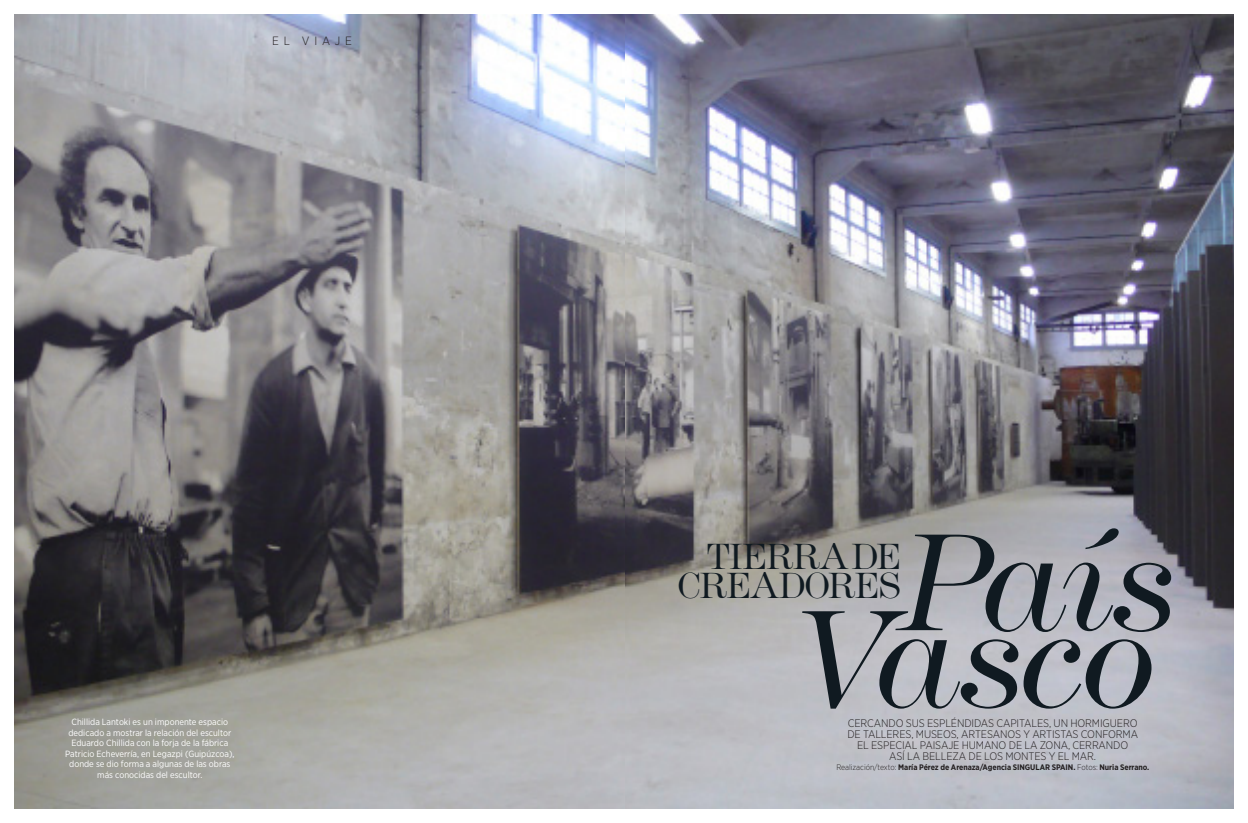
<style>
.page{position:relative;width:1248px;height:823px;background:#fff}
.page>*{position:absolute;margin:0;border:0;box-sizing:border-box;transform-origin:0 0}
.NE_TITULO-GRANDE-Mod{font:italic 300 143px "Modern No 216 EF";letter-spacing:-.03em;color:#101a21}
.NE_TITULO-GRANDE-Mod-2{font:300 37.7px/28.4px "Modern No 216 EF";letter-spacing:-.055em;color:#101a21;text-align:right}
.NE_ENTRADILLA-Modern{font:300 12px "Gotham Narrow";letter-spacing:.4em;color:#231f20}
.NE_FIRMA_REPOR{font:300 11px/11px "Gotham Narrow";letter-spacing:-.01em;color:#231f20;text-align:center}
.NE_TITULO-RECUADRO-G{font:9px/10.5px "Gotham Narrow";color:#fff;text-align:center}
.NE_FIRMA_REPOR-2{font:700 8px "Gotham Narrow";letter-spacing:-.005em;color:#231f20}
.s1{font-weight:300}
</style>
<div class="page">
<img style="left:624px;top:14px;width:609px;height:794px">
<img style="left:14px;top:14px;width:610px;height:794px">
<p class="NE_ENTRADILLA-Modern" style="left:272px;top:34px;width:81px">EL VIAJE</p>
<p class="NE_TITULO-RECUADRO-G" style="left:65px;top:716px;width:171px">Chillida Lantoki es un imponente espacio dedicado a mostrar la relación del escultor Eduardo Chillida con la forja de la fábrica Patricio Echeverría, en Legazpi (Guipúzcoa), donde se dio forma a algunas de las obras más conocidas del escultor.</p>
<p class="NE_TITULO-GRANDE-Mod" style="left:895px;top:503px;width:280px">País</p>
<p class="NE_TITULO-GRANDE-Mod-2" style="left:677px;top:542px;width:226px">TIERRA DE<br>CREADORES</p>
<p class="NE_TITULO-GRANDE-Mod" style="left:788px;top:579px;width:370px">Vasco</p>
<p class="NE_FIRMA_REPOR" style="left:847px;top:716px;width:292px">CERCANDO SUS ESPLÉNDIDAS CAPITALES, UN HORMIGUERO DE TALLERES, MUSEOS, ARTESANOS Y ARTISTAS CONFORMA EL ESPECIAL PAISAJE HUMANO DE LA ZONA, CERRANDO<br>ASÍ LA BELLEZA DE LOS MONTES Y EL MAR.</p>
<p class="NE_FIRMA_REPOR-2" style="left:836px;top:761px;width:314px"><span class="s1">Realización/texto:</span> María Pérez de Arenaza/Agencia SINGULAR SPAIN. <span class="s1">Fotos:</span> Nuria Serrano.</p>
</div>
